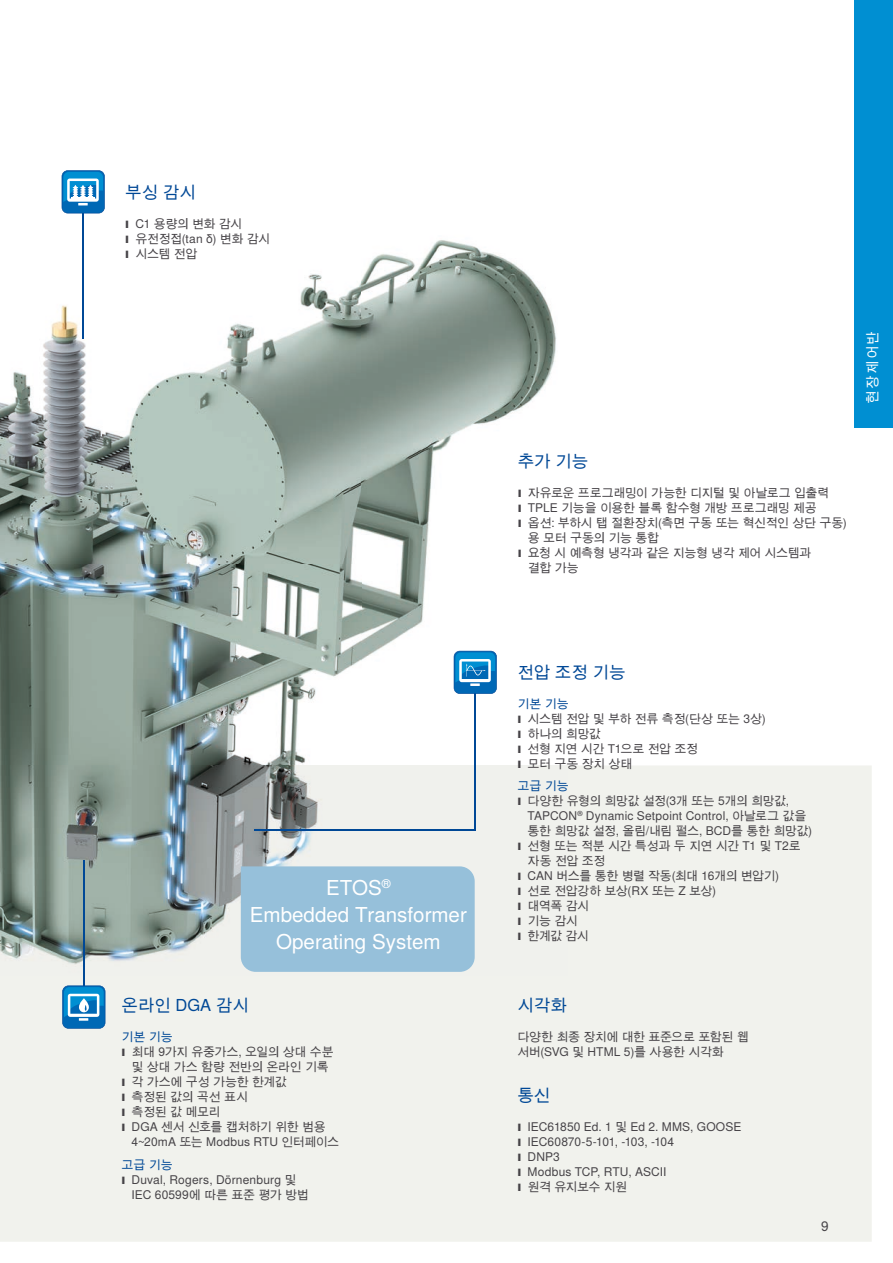
<style>
.page{position:relative;width:893px;height:1263px;background:#fff}
.page>*{position:absolute;margin:0;border:0;box-sizing:border-box;transform-origin:0 0}
.t1{font:20.55px/27px "Nimbus Sans Global";color:#fff;text-align:center}
.t2{font:16.5px "Nimbus Sans Global";color:#004896}
.t3{font:13.5px "Nimbus Sans Global";letter-spacing:.1em;color:#fff}
.t4{font:13.5px "Nimbus Sans Global";color:#464347}
.t5{font:12px/15px "Nimbus Sans Global";letter-spacing:-.03em;color:#464347}
.t6{font:12px/15px "Nimbus Sans Global";letter-spacing:.005em;color:#464347}
.t7{font:12px "Nimbus Sans Global";letter-spacing:.015em;color:#464347}
.t8{font:12px "Nimbus Sans Global";letter-spacing:-.05em;color:#464347}
.t9{font:12px "Nimbus Sans Global";color:#464347}
.t10{font:12px "Nimbus Sans Global";color:#004896}
.s1{font-family:"Arial";font-weight:900;font-size:10.2px}
.s2{color:#004896}
</style>
<div class="page">
<div style="left:0;top:766px;width:872px;height:476px;background:#f1f2ed"></div>
<div style="left:855px;top:0;width:38px;height:427px;background:#008fd2"></div>
<img style="left:0;top:213px;width:568px;height:763px">
<hr style="left:83px;top:188px;width:1px;height:150px;background:#004896">
<hr style="left:255px;top:829px;width:221px;height:1px;background:#004896">
<hr style="left:83px;top:860px;width:1px;height:127px;background:#004896">
<svg style="left:62px;top:985px;width:43px;height:44px;background:#3b94cc"></svg>
<svg style="left:62px;top:170px;width:43px;height:43px"></svg>
<hr style="left:71px;top:197px;width:24px;height:2px;background:#fff">
<hr style="left:475px;top:689px;width:1px;height:140px;background:#004896">
<div style="left:241px;top:866px;width:234px;height:106px;background:#96c0da"></div>
<svg style="left:454px;top:651px;width:43px;height:43px;background:#318fca"></svg>
<h2 class="t2" style="left:125px;top:183px;width:72px">부싱 감시</h2>
<p class="t5" style="left:125px;top:216px;width:146px"><span class="s1">I</span> C1 용량의 변화 감시<br><span class="s1">I</span> 유전정접(tan δ) 변화 감시<br><span class="s1">I</span> 시스템 전압</p>
<h1 class="t1" style="left:250px;top:874px;width:218px">ETOS<sup>®<br></sup>Embedded Transformer<br>Operating System</h1>
<h2 class="t2" style="left:121px;top:996px;width:129px">온라인 DGA 감시</h2>
<p class="t10" style="left:121px;top:1030px;width:53px">기본 기능</p>
<p class="t5" style="left:121px;top:1045px;width:214px"><span class="s1">I</span> 최대 9가지 유중가스, 오일의 상대 수분</p>
<p class="t5" style="left:132px;top:1060px;width:199px">및 상대 가스 함량 전반의 온라인 기록</p>
<p class="t5" style="left:121px;top:1075px;width:167px"><span class="s1">I</span> 각 가스에 구성 가능한 한계값</p>
<p class="t5" style="left:121px;top:1090px;width:128px"><span class="s1">I</span> 측정된 값의 곡선 표시</p>
<p class="t5" style="left:121px;top:1105px;width:101px"><span class="s1">I</span> 측정된 값 메모리</p>
<p class="t5" style="left:121px;top:1120px;width:206px"><span class="s1">I</span> DGA 센서 신호를 캡처하기 위한 범용</p>
<p class="t6" style="left:132px;top:1135px;width:209px">4~20mA 또는 Modbus RTU 인터페이스</p>
<p class="t10" style="left:121px;top:1158px;width:53px">고급 기능</p>
<p class="t7" style="left:121px;top:1173px;width:177px"><span class="s1">I</span> Duval, Rogers, Dörnenburg 및</p>
<p class="t9" style="left:132px;top:1188px;width:179px">IEC 60599에 따른 표준 평가 방법</p>
<h2 class="t2" style="left:518px;top:452px;width:72px">추가 기능</h2>
<p class="t5" style="left:518px;top:485px;width:313px"><span class="s1">I</span> 자유로운 프로그래밍이 가능한 디지털 및 아날로그 입출력</p>
<p class="t5" style="left:518px;top:500px;width:300px"><span class="s1">I</span> TPLE 기능을 이용한 블록 함수형 개방 프로그래밍 제공</p>
<p class="t5" style="left:518px;top:515px;width:331px"><span class="s1">I</span> 옵션: 부하시 탭 절환장치(측면 구동 또는 혁신적인 상단 구동)</p>
<p class="t5" style="left:528px;top:530px;width:133px">용 모터 구동의 기능 통합</p>
<p class="t8" style="left:518px;top:546px;width:295px"><span class="s1">I</span> 요청 시 예측형 냉각과 같은 지능형 냉각 제어 시스템과</p>
<p class="t5" style="left:528px;top:560px;width:53px">결합 가능</p>
<p class="t3" style="left:865px;top:404px;width:74px;rotate:-90deg">현장제어반</p>
<h2 class="t2" style="left:517px;top:662px;width:110px">전압 조정 기능</h2>
<p class="t5" style="left:517px;top:696px;width:250px"><span class="s2">기본 기능<br></span><span class="s1">I</span> 시스템 전압 및 부하 전류 측정(단상 또는 3상)<br><span class="s1">I</span> 하나의 희망값<br><span class="s1">I</span> 선형 지연 시간 T1으로 전압 조정<br><span class="s1">I</span> 모터 구동 장치 상태</p>
<p class="t10" style="left:517px;top:779px;width:53px">고급 기능</p>
<p class="t5" style="left:517px;top:793px;width:273px"><span class="s1">I</span> 다양한 유형의 희망값 설정(3개 또는 5개의 희망값,</p>
<p class="t7" style="left:528px;top:809px;width:280px">TAPCON<sup>®</sup> Dynamic Setpoint Control, 아날로그 값을</p>
<p class="t5" style="left:528px;top:823px;width:286px">통한 희망값 설정, 올림/내림 펄스, BCD를 통한 희망값)</p>
<p class="t5" style="left:517px;top:838px;width:285px"><span class="s1">I</span> 선형 또는 적분 시간 특성과 두 지연 시간 T1 및 T2로</p>
<p class="t5" style="left:528px;top:853px;width:79px">자동 전압 조정</p>
<p class="t5" style="left:517px;top:868px;width:263px"><span class="s1">I</span> CAN 버스를 통한 병렬 작동(최대 16개의 변압기)</p>
<p class="t5" style="left:517px;top:883px;width:200px"><span class="s1">I</span> 선로 전압강하 보상(RX 또는 Z 보상)</p>
<p class="t5" style="left:517px;top:898px;width:73px"><span class="s1">I</span> 대역폭 감시</p>
<p class="t5" style="left:517px;top:913px;width:62px"><span class="s1">I</span> 기능 감시</p>
<p class="t5" style="left:517px;top:928px;width:73px"><span class="s1">I</span> 한계값 감시</p>
<h2 class="t2" style="left:517px;top:996px;width:51px">시각화</h2>
<p class="t5" style="left:517px;top:1030px;width:233px">다양한 최종 장치에 대한 표준으로 포함된 웹 서버(SVG 및 HTML 5)를 사용한 시각화</p>
<h2 class="t2" style="left:517px;top:1086px;width:34px">통신</h2>
<p class="t6" style="left:517px;top:1120px;width:226px"><span class="s1">I</span> IEC61850 Ed. 1 및 Ed 2. MMS, GOOSE<br><span class="s1">I</span> IEC60870-5-101, -103, -104<br><span class="s1">I</span> DNP3<br><span class="s1">I</span> Modbus TCP, RTU, ASCII<br><span class="s1">I</span> 원격 유지보수 지원</p>
<p class="t4" style="left:821px;top:1218px;width:9px">9</p>
</div>
